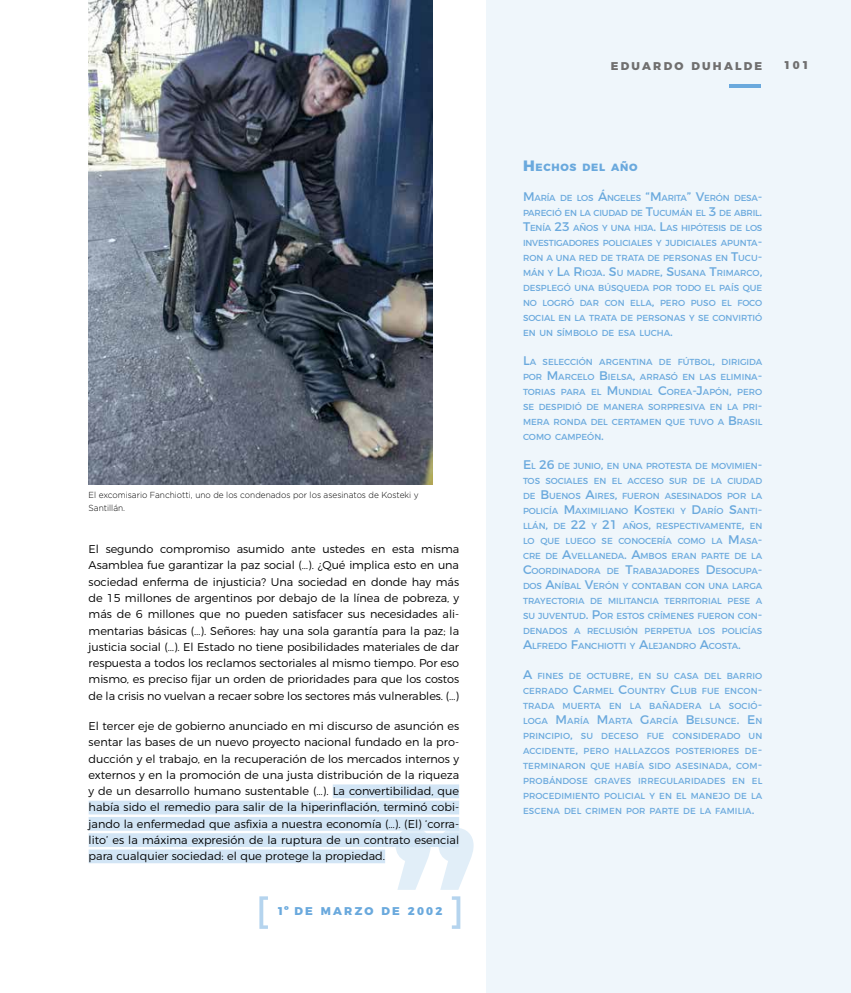
<style>
.page{position:relative;width:851px;height:993px;background:#fff}
.page>*{position:absolute;margin:0;border:0;box-sizing:border-box;transform-origin:0 0}
.t1{font:300 11.25px/16.2px "Montserrat";letter-spacing:-.005em;color:#000;text-align:justify}
.t2{font:800 11.25px "Montserrat";letter-spacing:.2em;color:#706f6f}
.t3{font:800 11.25px "Montserrat";letter-spacing:.2em;color:#6aa9dd}
.t4{font:800 10.5px "Montserrat";letter-spacing:.07em;color:#6aa9dd}
.t5{font:8.75px/15px "Montserrat";color:#6aa9dd;text-align:justify}
.t6{font:300 8.75px/12.5px "Gotham";color:#000;scale:.95 1}
.s1{font-size:15px}
.s2{font-size:12.5px}
</style>
<div class="page">
<div style="left:485px;top:0;width:365px;height:992px;background:#eff6fb"></div>
<hr style="left:729px;top:85px;width:32px;height:3px;background:#6aa9dd">
<svg style="left:395px;top:828px;width:78px;height:61px"></svg>
<svg style="left:259px;top:896px;width:9px;height:32px"></svg>
<svg style="left:452px;top:896px;width:8px;height:32px"></svg>
<img style="left:89px;top:0;width:343px;height:484px">
<div style="left:333px;top:784px;width:126px;height:14px;background:#d2e5f5"></div>
<div style="left:89px;top:800px;width:370px;height:14px;background:#d2e5f5"></div>
<div style="left:89px;top:816px;width:370px;height:14px;background:#d2e5f5"></div>
<div style="left:89px;top:833px;width:370px;height:13px;background:#d2e5f5"></div>
<div style="left:89px;top:849px;width:296px;height:14px;background:#d2e5f5"></div>
<p class="t6" style="left:89px;top:488px;width:349px">El excomisario Fanchiotti, uno de los condenados por los asesinatos de Kosteki y<br>Santillán.</p>
<p class="t1" style="left:89px;top:540px;width:372px">El segundo compromiso asumido ante ustedes en esta misma Asamblea fue garantizar la paz social (…). ¿Qué implica esto en una sociedad enferma de injusticia? Una sociedad en donde hay más de 15 millones de argentinos por debajo de la línea de pobreza, y más de 6 millones que no pueden satisfacer sus necesidades ali&shy;mentarias básicas (…). Señores: hay una sola garantía para la paz; la justicia social (…). El Estado no tiene posibilidades materiales de dar respuesta a todos los reclamos sectoriales al mismo tiempo. Por eso mismo, es preciso fijar un orden de prioridades para que los costos de la crisis no vuelvan a recaer sobre los sectores más vulnerables. (…)</p>
<p class="t1" style="left:89px;top:716px;width:372px">El tercer eje de gobierno anunciado en mi discurso de asunción es sentar las bases de un nuevo proyecto nacional fundado en la pro&shy;ducción y el trabajo, en la recuperación de los mercados internos y externos y en la promoción de una justa distribución de la riqueza y de un desarrollo humano sustentable (…). La convertibilidad, que había sido el remedio para salir de la hiperinflación, terminó cobi&shy;jando la enfermedad que asfixia a nuestra economía (…). (El) ‘corra&shy;lito’ es la máxima expresión de la ruptura de un contrato esencial para cualquier sociedad: el que protege la propiedad.</p>
<p class="t3" style="left:277px;top:901px;width:167px">1º DE MARZO DE 2002</p>
<p class="t2" style="left:610px;top:57px;width:153px">EDUARDO DUHALDE</p>
<p class="t2" style="left:783px;top:56px;width:27px">101</p>
<p class="t4" style="left:523px;top:159px;width:116px"><span class="s1">H</span>ECHOS DEL AÑO</p>
<p class="t5" style="left:523px;top:189px;width:241px;text-align:left"><span class="s2">M</span>ARÍA DE LOS <span class="s2">Á</span>NGELES <span class="s2">“M</span>ARITA<span class="s2">” V</span>ERÓN DESA<span class="s2">-</span>PARECIÓ EN LA CIUDAD DE <span class="s2">T</span>UCUMÁN EL <span class="s2">3</span> DE ABRIL<span class="s2">.<br>T</span>ENÍA <span class="s2">23</span> AÑOS Y UNA HIJA<span class="s2">. L</span>AS HIPÓTESIS DE LOS INVESTIGADORES POLICIALES Y JUDICIALES APUNTA<span class="s2">-</span>RON A UNA RED DE TRATA DE PERSONAS EN <span class="s2">T</span>UCU<span class="s2">-</span>MÁN Y <span class="s2">L</span>A <span class="s2">R</span> IOJA<span class="s2">. S</span>U MADRE<span class="s2">, S</span>USANA <span class="s2">T</span>RIMARCO<span class="s2">, </span>DESPLEGÓ UNA BÚSQUEDA POR TODO EL PAÍS QUE NO LOGRÓ DAR CON ELLA<span class="s2">,</span> PE RO PUSO EL FOCO SOCIAL EN LA TRATA DE PE RSONAS Y SE CONVIRTIÓ EN UN SÍM BOLO DE ESA LUCHA<span class="s2">.</span></p>
<p class="t5" style="left:523px;top:353px;width:241px"><span class="s2">L</span>A SELECCIÓN ARGENTINA DE FÚTBOL<span class="s2">,</span> DIRIGIDA POR <span class="s2">M</span>ARCELO <span class="s2">B</span> IELSA<span class="s2">,</span> ARRASÓ EN LAS ELIM INA<span class="s2">-</span>TORIAS PARA EL <span class="s2">M</span>UNDIAL <span class="s2">C</span>OREA<span class="s2">-J</span>APÓN<span class="s2">,</span> PERO SE DESPIDIÓ DE MANERA SORPRESIVA EN LA PRI<span class="s2">-</span>MERA RONDA DEL CERTAME</p>
<p class="t5" style="left:654px;top:413px;width:109px">N QUE TUVO A <span class="s2">B</span>RASIL</p>
<p class="t5" style="left:523px;top:428px;width:46px">COMO CAMPE</p>
<p class="t5" style="left:587px;top:428px;width:18px">ÓN<span class="s2">.</span></p>
<p class="t5" style="left:523px;top:458px;width:241px"><span class="s2">E</span>L <span class="s2">26</span> DE JUNIO<span class="s2">,</span> EN UNA PROTESTA DE MOVIM IEN<span class="s2">-</span>TOS SOCIALES EN EL ACCESO SUR DE LA CIUDAD DE <span class="s2">B</span>UENOS <span class="s2">A</span>IRES<span class="s2">,</span> FUERON ASESINADOS POR LA POLICÍA <span class="s2">M</span>AXIM ILIANO <span class="s2">K</span>OSTEKI Y <span class="s2">D</span>ARÍO <span class="s2">S</span>ANTI<span class="s2">-</span>LLÁN<span class="s2">,</span> DE <span class="s2">22</span> Y <span class="s2">21</span> AÑOS<span class="s2">,</span> RESPECTIVAME</p>
<p class="t5" style="left:523px;top:518px;width:241px;text-indent:201px">NTE<span class="s2">,</span> EN LO QUE LUEGO SE CONOCERÍA COMO LA <span class="s2">M</span>ASA<span class="s2">-</span>CRE DE <span class="s2">A</span>VELLANEDA<span class="s2">. A</span>M BOS ERAN PARTE DE LA <span class="s2">C</span>OORDINADORA DE <span class="s2">T</span>RABAJADORES <span class="s2">D</span> ESOCUPA<span class="s2">-</span>DOS <span class="s2">A</span>NÍBAL <span class="s2">V</span>ERÓN Y CONTABAN CON UNA LARGA TRAYECTORIA DE M ILITANCIA TERRITORIAL PESE A SU JUVENTUD<span class="s2">. P</span>OR ESTOS CRÍMENES FUERON CON<span class="s2">-</span>DENADOS A RECLUSIÓN PE RPETUA LOS POLICÍAS <span class="s2">A</span>LFREDO <span class="s2">F</span>ANCHIOTTI Y <span class="s2">A</span>LEJANDRO <span class="s2">A</span>COSTA<span class="s2">.</span></p>
<p class="t5" style="left:523px;top:667px;width:241px"><span class="s2">A</span> FINES DE OCTUBRE<span class="s2">,</span> EN SU CASA DEL BARRIO CERRADO <span class="s2">C</span>ARMEL <span class="s2">C</span>OUNTRY <span class="s2">C</span>LUB FUE ENCON<span class="s2">-</span>TRADA M UERTA EN LA BAÑADERA LA SOCIÓ<span class="s2">-</span>LOGA <span class="s2">M</span>ARÍA <span class="s2">M</span>ARTA <span class="s2">G</span>ARCÍA <span class="s2">B</span> ELSUNCE<span class="s2">. E</span>N PRINCIPIO<span class="s2">,</span> SU DECESO FUE CONSIDERADO UN ACCIDENTE<span class="s2">,</span> PE RO HALLAZGOS POSTERIORES DE<span class="s2">-</span>TERM INARON QUE HABÍA SIDO ASESINADA<span class="s2">,</span> COM <span class="s2">- </span>PROBÁNDOSE GRAVES IRREGULARIDADES EN EL PROCEDIM IENTO POLICIAL Y EN EL MANEJO DE LA ESCENA DEL CRIMEN POR PARTE DE LA FAM</p>
<p class="t5" style="left:734px;top:802px;width:21px">ILIA<span class="s2">.</span></p>
</div>
